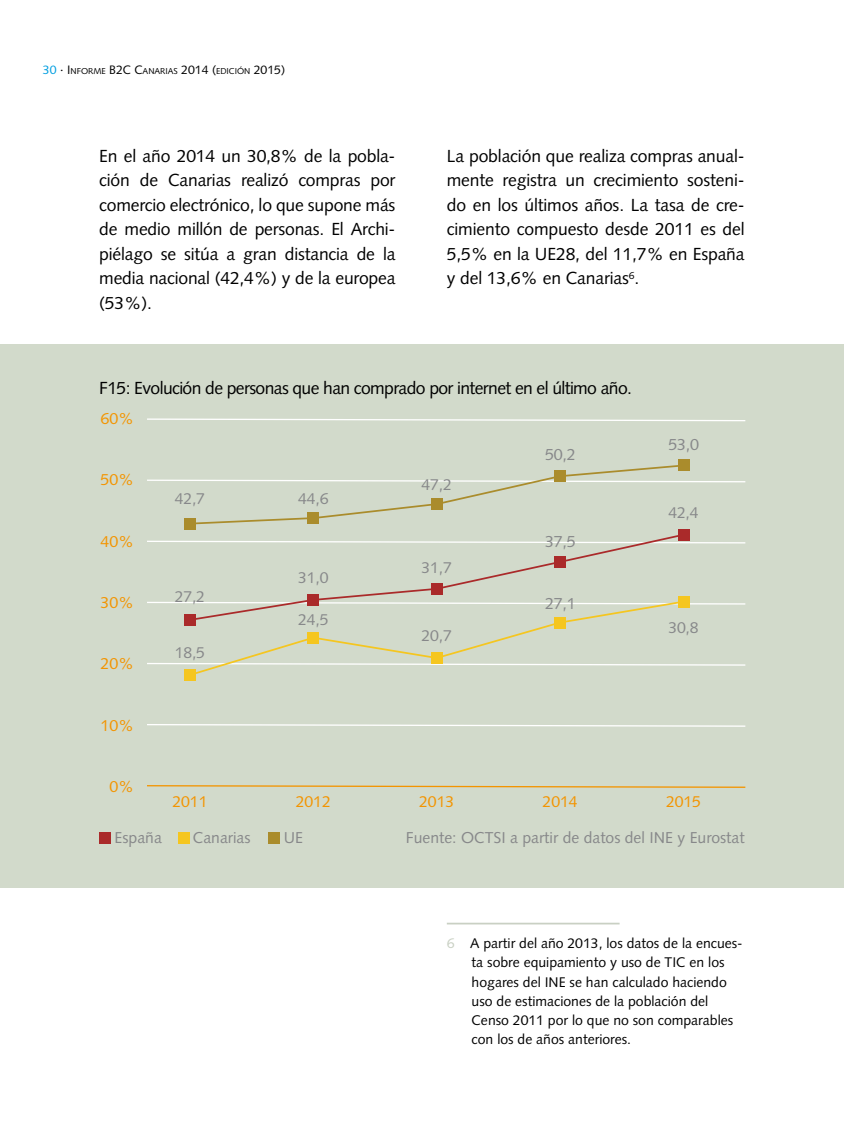
<style>
.page{position:relative;width:844px;height:1141px;background:#fff}
.page>*{position:absolute;margin:0;border:0;box-sizing:border-box;transform-origin:0 0}
.t1{font:17.5px/24.5px "Syntax";letter-spacing:-.01em;color:#000;text-align:justify}
.t2{font:17.5px "Syntax";letter-spacing:-.035em;color:#000}
.t3{font:16.1px "Syntax";letter-spacing:-.01em;color:#87888a}
.t4{font:15.92px "Syntax";color:#f39400}
.t5{font:15.75px "Syntax";color:#87888a}
.t6{font:15.75px "Syntax";color:#f39400}
.t7{font:14px/19.2px "Syntax";color:#000}
.t8{font:8.58px "Syntax";color:#000}
.s1{font-size:12.25px;color:#009ee0}
.s2{font-size:12.25px}
.s3{color:#c9d0c3}
</style>
<div class="page">
<hr style="left:843px;top:345px;width:1px;height:579px;background:#d2dacb">
<hr style="left:446px;top:923px;width:173px;height:1px;background:#c9d0c3">
<div style="left:0;top:345px;width:843px;height:539px;background:#d2dacb"></div>
<svg style="left:147px;top:724px;width:598px;height:3px"></svg>
<svg style="left:147px;top:540px;width:598px;height:4px"></svg>
<div style="left:268px;top:832px;width:11px;height:11px;background:#aa8c2c"></div>
<div style="left:99px;top:832px;width:11px;height:11px;background:#aa2a2a"></div>
<div style="left:184px;top:518px;width:11px;height:11px;background:#aa8c2c"></div>
<div style="left:184px;top:669px;width:11px;height:11px;background:#f5c620"></div>
<div style="left:677px;top:529px;width:12px;height:11px;background:#aa2a2a"></div>
<div style="left:677px;top:596px;width:12px;height:11px;background:#f5c620"></div>
<div style="left:178px;top:832px;width:11px;height:11px;background:#f5c620"></div>
<svg style="left:147px;top:785px;width:598px;height:3px"></svg>
<svg style="left:147px;top:418px;width:598px;height:4px"></svg>
<div style="left:677px;top:460px;width:12px;height:11px;background:#aa8c2c"></div>
<svg style="left:147px;top:464px;width:598px;height:61px"></svg>
<svg style="left:188px;top:533px;width:497px;height:67px"></svg>
<svg style="left:147px;top:600px;width:598px;height:77px"></svg>
<p class="t8" style="left:43px;top:66px;width:244px"><span class="s1">30</span> <span class="s2">· I</span> NFORME <span class="s2">B2C C</span>ANARIAS <span class="s2">2014 (</span>EDICIÓN <span class="s2">2015)</span></p>
<p class="t1" style="left:99px;top:144px;width:298px">En el año 2014 un 30,8% de la pobla&shy;ción de Canarias realizó compras por comercio electrónico, lo que supone más de medio millón de personas. El Archi&shy;piélago se sitúa a gran distancia de la media nacional (42,4%) y de la europea (53%).</p>
<p class="t1" style="left:446px;top:144px;width:299px">La población que realiza compras anual&shy;mente registra un crecimiento sosteni&shy;do en los últimos años. La tasa de cre&shy;cimiento compuesto desde 2011 es del 5,5% en la UE28, del 11,7% en España y del 13,6% en Canarias<sup>6</sup>.</p>
<p class="t2" style="left:99px;top:378px;width:534px">F15: Evolución de personas que han comprado por internet en el último año.</p>
<p class="t4" style="left:100px;top:409px;width:35px">60%</p>
<p class="t4" style="left:100px;top:470px;width:35px">50%</p>
<p class="t4" style="left:100px;top:532px;width:35px">40%</p>
<p class="t4" style="left:100px;top:593px;width:35px">30%</p>
<p class="t4" style="left:100px;top:654px;width:35px">20%</p>
<p class="t4" style="left:100px;top:716px;width:35px">10%</p>
<p class="t4" style="left:109px;top:777px;width:26px">0%</p>
<p class="t5" style="left:175px;top:489px;width:32px">42,7</p>
<p class="t5" style="left:175px;top:588px;width:32px">27,2</p>
<p class="t5" style="left:175px;top:643px;width:32px">18,5</p>
<p class="t5" style="left:298px;top:489px;width:32px">44,6</p>
<p class="t5" style="left:298px;top:568px;width:32px">31,0</p>
<p class="t5" style="left:298px;top:611px;width:32px">24,5</p>
<p class="t5" style="left:421px;top:475px;width:32px">47,2</p>
<p class="t5" style="left:421px;top:558px;width:32px">31,7</p>
<p class="t5" style="left:421px;top:626px;width:32px">20,7</p>
<p class="t3" style="left:545px;top:445px;width:32px">50,2</p>
<p class="t3" style="left:545px;top:532px;width:32px">37,5</p>
<p class="t3" style="left:545px;top:593px;width:32px">27,1</p>
<p class="t3" style="left:668px;top:434px;width:32px">53,0</p>
<p class="t5" style="left:668px;top:503px;width:32px">42,4</p>
<p class="t5" style="left:668px;top:618px;width:32px">30,8</p>
<p class="t6" style="left:172px;top:792px;width:37px">2011</p>
<p class="t6" style="left:296px;top:792px;width:37px">2012</p>
<p class="t6" style="left:419px;top:792px;width:37px">2013</p>
<p class="t6" style="left:542px;top:792px;width:37px">2014</p>
<p class="t6" style="left:665px;top:792px;width:37px">2015</p>
<p class="t5" style="left:115px;top:828px;width:49px">España</p>
<p class="t5" style="left:193px;top:828px;width:59px">Canarias</p>
<p class="t5" style="left:284px;top:828px;width:21px">UE</p>
<p class="t5" style="left:406px;top:828px;width:340px">Fuente: OCTSI a partir de datos del INE y Eurostat</p>
<p class="t7" style="left:471px;top:934px;width:272px;text-indent:-25px"><span class="s3">6</span> A partir del año 2013, los datos de la encues&shy;ta sobre equipamiento y uso de TI C en los hogares del INE</p>
<p class="t7" style="left:471px;top:972px;width:263px;text-indent:98px">se han calculado haciendo uso de estimaciones de la población del<br>Censo 2011 por lo que no son comparables con los de años anteriores.</p>
</div>
